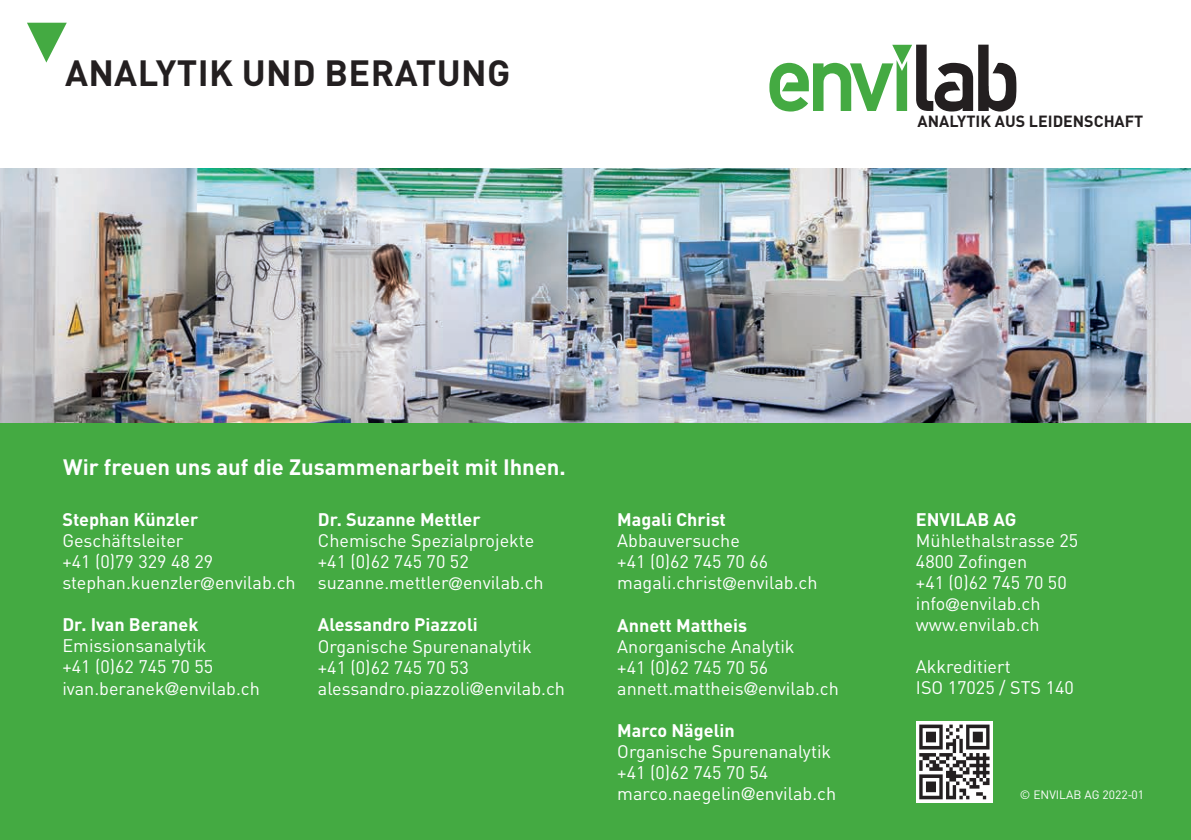
<style>
.page{position:relative;width:1191px;height:840px;background:#fff}
.page>*{position:absolute;margin:0;border:0;box-sizing:border-box;transform-origin:0 0}
.t1{font:700 36px "DINOT";letter-spacing:.01em;color:#231f20}
.t2{font:700 22px "DINOT";color:#fff}
.t3{font:18px/21px "DINOT";color:#fff}
.t4{font:700 18px "DINOT";color:#fff}
.t5{font:700 16px "DINOT";color:#231f20}
.t6{font:12px "DINOT";color:#fff}
.s1{font-family:"Frutiger LT Std";font-weight:300}
</style>
<div class="page">
<div style="left:0;top:170px;width:1191px;height:669px;background:#44aa42"></div>
<svg style="left:769px;top:45px;width:247px;height:66px"></svg>
<img style="left:0;top:169px;width:1191px;height:253px">
<svg style="left:27px;top:23px;width:40px;height:40px"></svg>
<svg style="left:916px;top:721px;width:77px;height:81px"></svg>
<svg style="left:919px;top:724px;width:70px;height:74px;background:#8f8d8e"></svg>
<h1 class="t1" style="left:65px;top:49px;width:446px">ANALYTIK UND BERATUNG</h1>
<p class="t5" style="left:917px;top:110px;width:227px">ANALYTIK AUS LEIDENSCHAFT</p>
<p class="t2" style="left:63px;top:451px;width:504px">Wir freuen uns auf die Zusammenarbeit mit Ihnen.</p>
<p class="t4" style="left:62px;top:507px;width:137px">Stephan Künzler</p>
<p class="t3" style="left:62px;top:529px;width:235px">Geschäftsleiter<br>+41 (0)79 329 48 29 stephan.kuenzler<span class="s1">@</span>envilab.ch</p>
<p class="t4" style="left:62px;top:612px;width:138px">Dr. Ivan Beranek</p>
<p class="t3" style="left:62px;top:634px;width:199px">Emissionsanalytik<br>+41 (0)62 745 70 55 ivan.beranek<span class="s1">@</span>envilab.ch</p>
<p class="t4" style="left:318px;top:507px;width:164px">Dr. Suzanne Mettler</p>
<p class="t3" style="left:318px;top:529px;width:227px">Chemische Spezialprojekte +41 (0)62 745 70 52 suzanne.mettler<span class="s1">@</span>envilab.ch</p>
<p class="t4" style="left:318px;top:612px;width:161px">Alessandro Piazzoli</p>
<p class="t3" style="left:318px;top:634px;width:249px">Organische Spurenanalytik<br>+41 (0)62 745 70 53 alessandro.piazzoli<span class="s1">@</span>envilab.ch</p>
<p class="t4" style="left:617px;top:507px;width:110px">Magali Christ</p>
<p class="t3" style="left:617px;top:529px;width:202px">Abbauversuche<br>+41 (0)62 745 70 66 magali.christ<span class="s1">@</span>envilab.ch</p>
<p class="t4" style="left:617px;top:612px;width:131px">Annett Mattheis</p>
<p class="t3" style="left:617px;top:634px;width:223px">Anorganische Analytik<br>+41 (0)62 745 70 56 annett.mattheis<span class="s1">@</span>envilab.ch</p>
<p class="t4" style="left:617px;top:717px;width:119px">Marco Nägelin</p>
<p class="t3" style="left:617px;top:739px;width:220px">Organische Spurenanalytik +41 (0)62 745 70 54 marco.naegelin<span class="s1">@</span>envilab.ch</p>
<p class="t4" style="left:916px;top:507px;width:102px">ENVILAB AG</p>
<p class="t3" style="left:916px;top:529px;width:164px">Mühlethalstrasse 25<br>4800 Zofingen<br>+41 (0)62 745 70 50 info<span class="s1">@</span>envilab.ch www.envilab.ch</p>
<p class="t3" style="left:916px;top:655px;width:159px">Akkreditiert<br>ISO 17025 / STS 140</p>
<p class="t6" style="left:1019px;top:786px;width:126px">© ENVILAB AG 2022-01</p>
</div>
